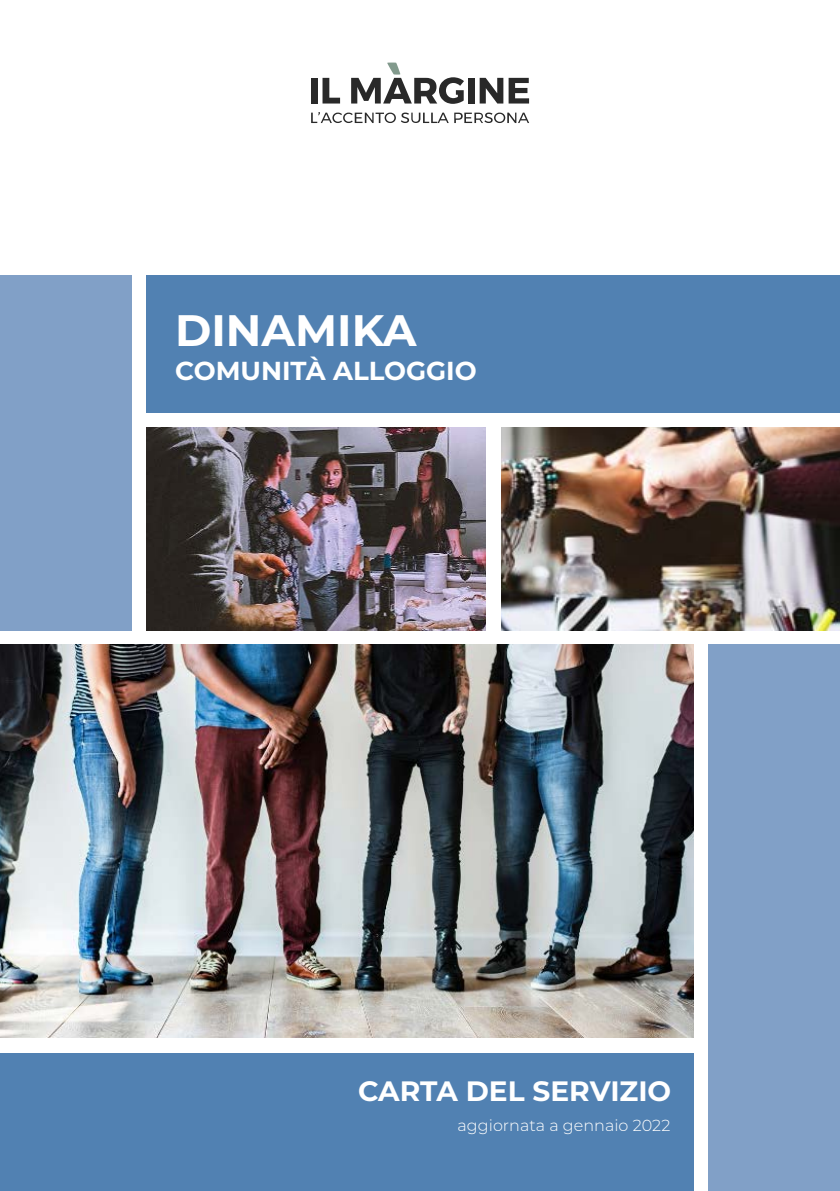
<style>
.page{position:relative;width:840px;height:1191px;background:#fff}
.page>*{position:absolute;margin:0;border:0;box-sizing:border-box;transform-origin:0 0}
.t1{font:700 44px "Montserrat";color:#fff}
.t2{font:700 28px "Montserrat";color:#fff}
.t3{font:700 26px "Montserrat";color:#fff}
.t4{font:300 16px "Montserrat";color:#fff}
</style>
<div class="page">
<div style="left:147px;top:275px;width:692px;height:137px;background:#5181b2"></div>
<div style="left:0;top:1053px;width:692px;height:138px;background:#5181b2"></div>
<div style="left:708px;top:645px;width:131px;height:546px;background:#81a0c7"></div>
<div style="left:0;top:275px;width:132px;height:355px;background:#81a0c7"></div>
<svg style="left:311px;top:112px;width:137px;height:11px"></svg>
<svg style="left:454px;top:113px;width:75px;height:10px"></svg>
<div style="left:310px;top:78px;width:7px;height:25px;background:#292929"></div>
<svg style="left:322px;top:78px;width:18px;height:25px"></svg>
<div style="left:467px;top:78px;width:7px;height:25px;background:#292929"></div>
<svg style="left:479px;top:78px;width:50px;height:25px"></svg>
<svg style="left:351px;top:63px;width:112px;height:41px"></svg>
<img style="left:501px;top:427px;width:338px;height:203px">
<img style="left:0;top:645px;width:692px;height:392px">
<img style="left:147px;top:427px;width:338px;height:203px">
<h1 class="t1" style="left:175px;top:299px;width:243px">DINAMIKA</h1>
<h3 class="t3" style="left:175px;top:352px;width:303px">COMUNITÀ ALLOGGIO</h3>
<h2 class="t2" style="left:358px;top:1071px;width:314px">CARTA DEL SERVIZIO</h2>
<p class="t4" style="left:457px;top:1114px;width:214px">aggiornata a gennaio 2022</p>
</div>
